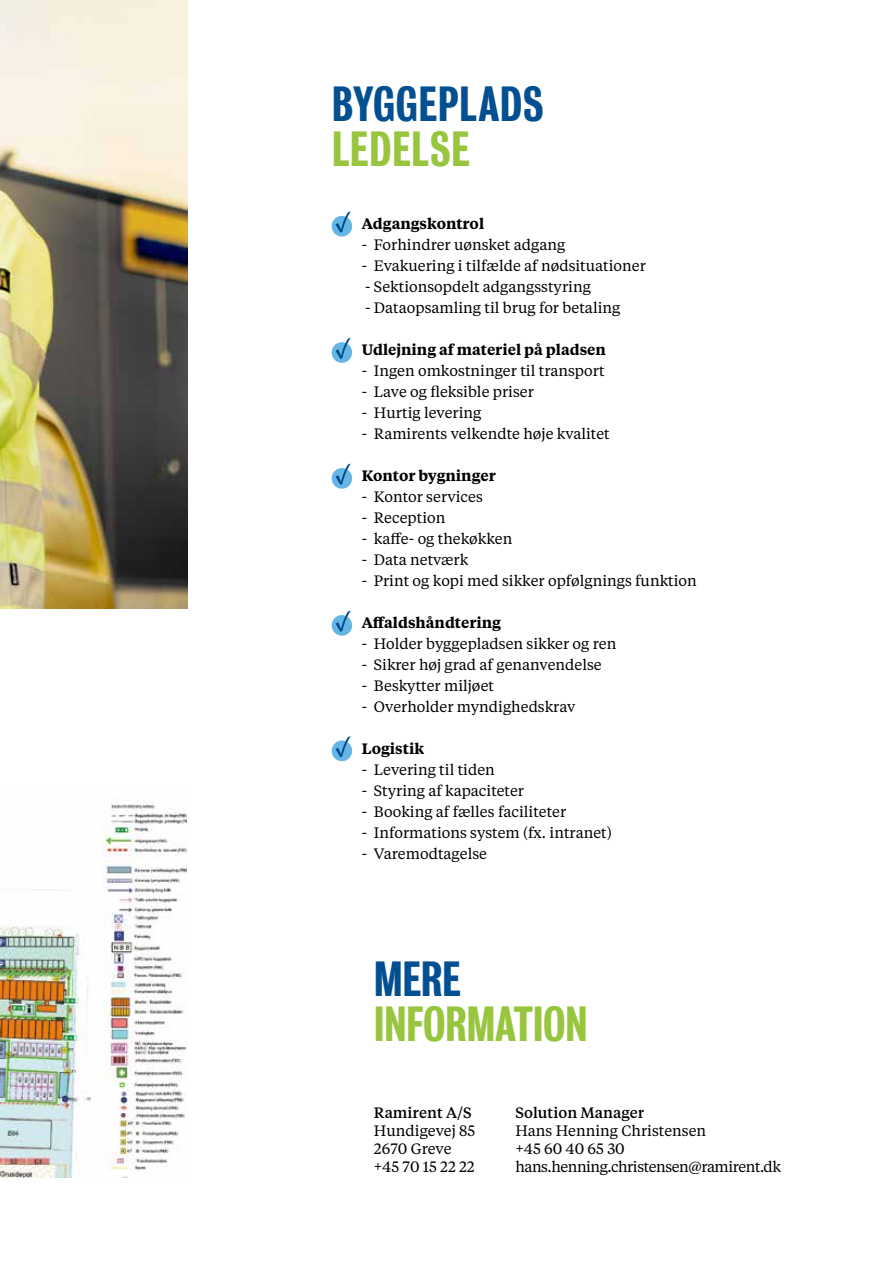
<style>
.page{position:relative;width:893px;height:1263px;background:#fff}
.page>*{position:absolute;margin:0;border:0;box-sizing:border-box;transform-origin:0 0}
.t1{font:500 45px "Bureau Grot Cond";letter-spacing:.01em;color:#024f91}
.t2{font:500 45px "Bureau Grot Cond";letter-spacing:-.01em;color:#98c53e}
.t3{font:500 45px "Bureau Grot Cond";letter-spacing:.01em;color:#98c53e}
.t4{font:15px/18px "Tiempos Text";color:#000}
.t5{font:600 15px "Tiempos Text";color:#000}
.t6{font:15px/18px "Tiempos Text";letter-spacing:-.025em;color:#000}
.t7{font:500 15px "Tiempos Text";color:#000}
</style>
<div class="page">
<img style="left:0;top:0;width:187px;height:608px">
<img style="left:0;top:802px;width:187px;height:376px">
<div style="left:332px;top:216px;width:20px;height:21px;background:#66b6e5;border-radius:50%"></div>
<svg style="left:335px;top:211px;width:16px;height:22px"></svg>
<div style="left:332px;top:342px;width:20px;height:21px;background:#66b6e5;border-radius:50%"></div>
<svg style="left:335px;top:338px;width:16px;height:21px"></svg>
<div style="left:332px;top:468px;width:20px;height:21px;background:#66b6e5;border-radius:50%"></div>
<svg style="left:335px;top:463px;width:16px;height:22px"></svg>
<div style="left:332px;top:615px;width:20px;height:21px;background:#66b6e5;border-radius:50%"></div>
<svg style="left:335px;top:610px;width:16px;height:22px"></svg>
<div style="left:332px;top:740px;width:20px;height:21px;background:#66b6e5;border-radius:50%"></div>
<svg style="left:335px;top:736px;width:16px;height:21px"></svg>
<h1 class="t1" style="left:332px;top:78px;width:214px">BYGGEPLADS</h1>
<h1 class="t3" style="left:332px;top:123px;width:140px">LEDELSE</h1>
<p class="t5" style="left:362px;top:213px;width:124px">Adgangskontrol</p>
<p class="t4" style="left:362px;top:235px;width:205px">- Forhindrer uønsket adgang</p>
<p class="t4" style="left:362px;top:256px;width:286px">- Evakuering i tilfælde af nødsituationer</p>
<p class="t4" style="left:365px;top:277px;width:227px">- Sektionsopdelt adgangsstyring</p>
<p class="t4" style="left:365px;top:298px;width:257px">- Dataopsamling til brug for betaling</p>
<p class="t5" style="left:362px;top:339px;width:246px">Udlejning af materiel på pladsen</p>
<p class="t4" style="left:362px;top:361px;width:245px">- Ingen omkostninger til transport</p>
<p class="t4" style="left:362px;top:382px;width:174px">- Lave og fleksible priser</p>
<p class="t4" style="left:362px;top:403px;width:121px">- Hurtig levering</p>
<p class="t4" style="left:362px;top:424px;width:250px">- Ramirents velkendte høje kvalitet</p>
<p class="t5" style="left:362px;top:465px;width:136px">Kontor bygninger</p>
<p class="t4" style="left:362px;top:487px;width:123px">- Kontor services</p>
<p class="t4" style="left:362px;top:508px;width:85px">- Reception</p>
<p class="t4" style="left:362px;top:529px;width:152px">- kaffe- og thekøkken</p>
<p class="t4" style="left:362px;top:550px;width:108px">- Data netværk</p>
<p class="t4" style="left:362px;top:571px;width:337px">- Print og kopi med sikker opfølgnings funktion</p>
<p class="t5" style="left:362px;top:612px;width:141px">Affaldshåndtering</p>
<p class="t4" style="left:362px;top:634px;width:256px">- Holder byggepladsen sikker og ren</p>
<p class="t4" style="left:362px;top:655px;width:242px">- Sikrer høj grad af genanvendelse</p>
<p class="t4" style="left:362px;top:676px;width:134px">- Beskytter miljøet</p>
<p class="t4" style="left:362px;top:697px;width:215px">- Overholder myndighedskrav</p>
<p class="t5" style="left:362px;top:738px;width:64px">Logistik</p>
<p class="t4" style="left:362px;top:760px;width:135px">- Levering til tiden</p>
<p class="t4" style="left:362px;top:781px;width:164px">- Styring af kapaciteter</p>
<p class="t4" style="left:362px;top:802px;width:206px">- Booking af fælles faciliteter</p>
<p class="t4" style="left:362px;top:823px;width:252px">- Informations system (fx. intranet)</p>
<p class="t4" style="left:362px;top:844px;width:127px">- Varemodtagelse</p>
<h1 class="t1" style="left:374px;top:953px;width:89px">MERE</h1>
<h1 class="t2" style="left:374px;top:998px;width:215px">INFORMATION</h1>
<p class="t7" style="left:374px;top:1102px;width:99px">Ramirent A/S</p>
<p class="t4" style="left:374px;top:1121px;width:103px">Hundigevej 85<br>2670 Greve +45 70 15 22 22</p>
<p class="t7" style="left:515px;top:1102px;width:130px">Solution Manager</p>
<p class="t6" style="left:515px;top:1121px;width:267px">Hans Henning Christensen<br>+45 60 40 65 30 hans.henning.christensen@ramirent.dk</p>
</div>
